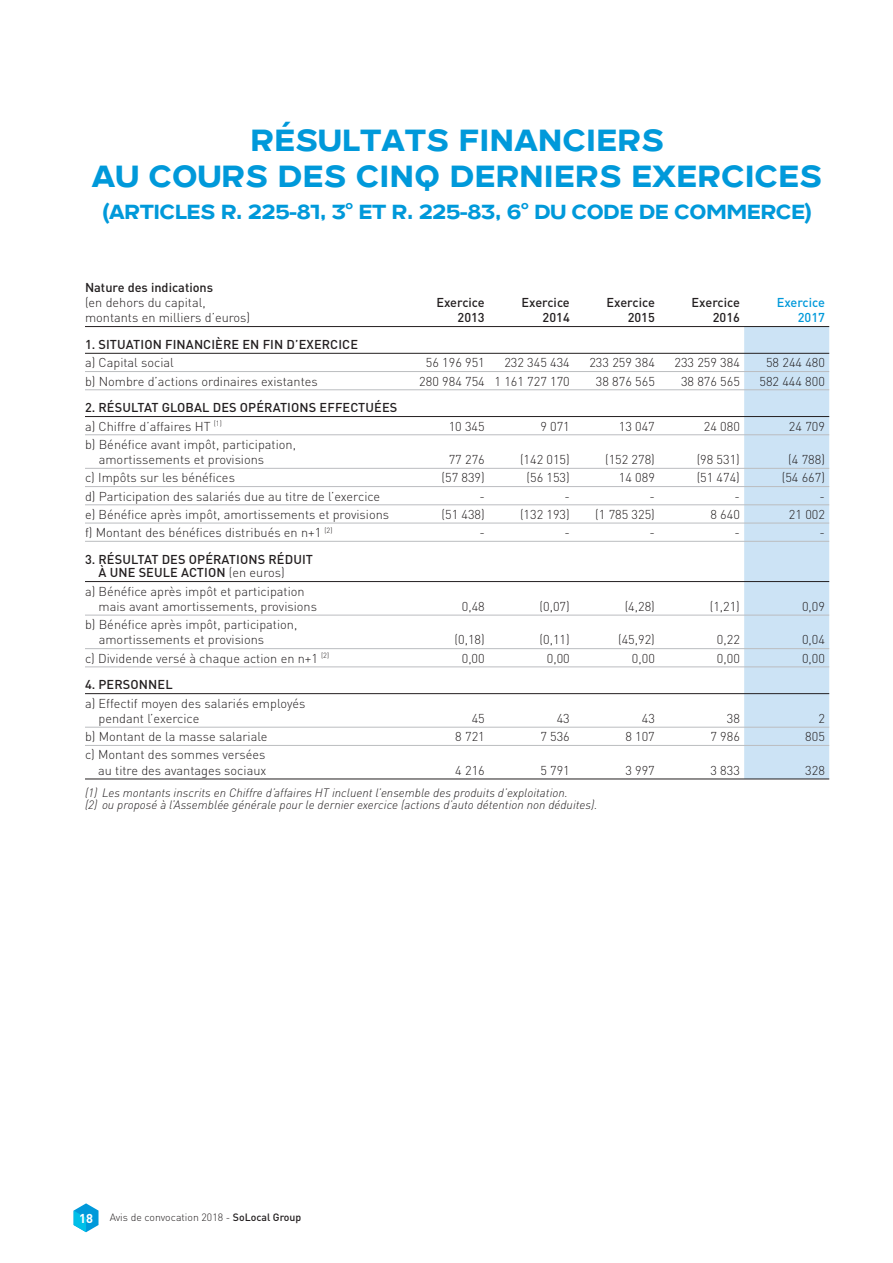
<style>
.page{position:relative;width:893px;height:1263px;background:#fff}
.page>*{position:absolute;margin:0;border:0;box-sizing:border-box;transform-origin:0 0}
.t1{font:700 36px/36px "Di Lo 65";color:#0099da;text-align:center}
.t2{font:700 24px "Di Lo 65";letter-spacing:-.02em;color:#0099da}
.t3{font:300 12.75px/15.3px "DINOT";color:#231f20}
.t4{font:500 12.75px/15.3px "DINOT";letter-spacing:.01em;color:#231f20;text-align:right}
.t5{font:500 12.75px/15.3px "DINOT";color:#0099da;text-align:right}
.t6{font:700 12.75px "DINOT";color:#fff}
.t7{font:italic 300 12px/12.8px "DINOT";color:#231f20}
.t8{font:300 10.5px "DINOT";color:#231f20}
.s1{font-weight:300}
.s2{font-weight:500}
</style>
<div class="page">
<svg style="left:74px;top:1203px;width:24px;height:29px"></svg>
<div style="left:744px;top:327px;width:85px;height:452px;background:#cce3f5"></div>
<hr style="left:85px;top:371px;width:744px;height:1px;background:#bbbdc0">
<hr style="left:85px;top:390px;width:744px;height:1px;background:#bbbdc0">
<hr style="left:85px;top:435px;width:744px;height:1px;background:#bbbdc0">
<hr style="left:85px;top:468px;width:744px;height:1px;background:#bbbdc0">
<hr style="left:85px;top:486px;width:744px;height:1px;background:#bbbdc0">
<hr style="left:85px;top:505px;width:744px;height:1px;background:#bbbdc0">
<hr style="left:85px;top:523px;width:744px;height:1px;background:#bbbdc0">
<hr style="left:85px;top:541px;width:744px;height:1px;background:#bbbdc0">
<hr style="left:85px;top:615px;width:744px;height:1px;background:#bbbdc0">
<hr style="left:85px;top:648px;width:744px;height:1px;background:#bbbdc0">
<hr style="left:85px;top:667px;width:744px;height:1px;background:#bbbdc0">
<hr style="left:85px;top:727px;width:744px;height:1px;background:#bbbdc0">
<hr style="left:85px;top:745px;width:744px;height:1px;background:#bbbdc0">
<hr style="left:85px;top:326px;width:744px;height:1px;background:#231f20">
<hr style="left:85px;top:779px;width:744px;height:1px;background:#231f20">
<hr style="left:85px;top:353px;width:744px;height:1px;background:#231f20">
<hr style="left:85px;top:416px;width:744px;height:1px;background:#231f20">
<hr style="left:85px;top:581px;width:744px;height:1px;background:#231f20">
<hr style="left:85px;top:693px;width:744px;height:1px;background:#231f20">
<h1 class="t1" style="left:92px;top:125px;width:732px">RÉSULTATS FINANCIERS<br>AU COURS DES CINQ DERNIERS EXERCICES</h1>
<h2 class="t2" style="left:102px;top:204px;width:711px">(ARTICLES R. 225-81, 3° ET R. 225-83, 6° DU CODE DE COMMERCE)</h2>
<p class="t4" style="left:85px;top:281px;width:130px">Nature des indications</p>
<p class="t3" style="left:85px;top:296px;width:167px">(en dehors du capital, montants en milliers d’euros)</p>
<p class="t4" style="left:436px;top:296px;width:50px">Exercice<br>2013</p>
<p class="t4" style="left:521px;top:296px;width:50px">Exercice<br>2014</p>
<p class="t4" style="left:606px;top:296px;width:50px">Exercice<br>2015</p>
<p class="t4" style="left:692px;top:296px;width:50px">Exercice<br>2016</p>
<p class="t5" style="left:777px;top:296px;width:50px">Exercice<br>2017</p>
<p class="t4" style="left:85px;top:338px;width:275px">1. SITUATION FINANCIÈRE EN FIN D’EXERCICE</p>
<p class="t3" style="left:85px;top:357px;width:90px">a) Capital social</p>
<p class="t3" style="left:426px;top:357px;width:60px">56 196 951</p>
<p class="t3" style="left:504px;top:357px;width:67px">232 345 434</p>
<p class="t3" style="left:589px;top:357px;width:67px">233 259 384</p>
<p class="t3" style="left:674px;top:357px;width:67px">233 259 384</p>
<p class="t3" style="left:766px;top:357px;width:60px">58 244 480</p>
<p class="t3" style="left:85px;top:375px;width:234px">b) Nombre d’actions ordinaires existantes</p>
<p class="t3" style="left:419px;top:375px;width:152px">280 984 754 1 161 727 170</p>
<p class="t3" style="left:596px;top:375px;width:60px">38 876 565</p>
<p class="t3" style="left:681px;top:375px;width:60px">38 876 565</p>
<p class="t3" style="left:759px;top:375px;width:67px">582 444 800</p>
<p class="t4" style="left:85px;top:400px;width:314px;line-height:18.3px;text-align:left">2. RÉSULTAT GLOBAL DES OPÉRATIONS EFFECTUÉES <span class="s1">a) Chiffre d’affaires HT</span> <sup>(1)</sup></p>
<p class="t3" style="left:449px;top:420px;width:38px">10 345</p>
<p class="t3" style="left:540px;top:420px;width:31px">9 071</p>
<p class="t3" style="left:619px;top:420px;width:38px">13 047</p>
<p class="t3" style="left:704px;top:420px;width:38px">24 080</p>
<p class="t3" style="left:789px;top:420px;width:38px">24 709</p>
<p class="t3" style="left:99px;top:438px;width:199px;text-indent:-14px">b) Bénéfice avant impôt, participation, amortissements et provisions</p>
<p class="t3" style="left:449px;top:453px;width:38px">77 276</p>
<p class="t3" style="left:520px;top:453px;width:51px">(142 015)</p>
<p class="t3" style="left:605px;top:453px;width:51px">(152 278)</p>
<p class="t3" style="left:697px;top:453px;width:45px">(98 531)</p>
<p class="t3" style="left:788px;top:453px;width:38px">(4 788)</p>
<p class="t3" style="left:85px;top:472px;width:151px">c) Impôts sur les bénéfices</p>
<p class="t3" style="left:441px;top:472px;width:45px">(57 839)</p>
<p class="t3" style="left:526px;top:472px;width:45px">(56 153)</p>
<p class="t3" style="left:619px;top:472px;width:38px">14 089</p>
<p class="t3" style="left:697px;top:472px;width:45px">(51 474)</p>
<p class="t3" style="left:782px;top:472px;width:45px">(54 667)</p>
<p class="t3" style="left:85px;top:490px;width:297px">d) Participation des salariés due au titre de l’exercice</p>
<p class="t3" style="left:479px;top:490px;width:7px">-</p>
<p class="t3" style="left:564px;top:490px;width:7px">-</p>
<p class="t3" style="left:649px;top:490px;width:7px">-</p>
<p class="t3" style="left:734px;top:490px;width:7px">-</p>
<p class="t3" style="left:819px;top:490px;width:7px">-</p>
<p class="t3" style="left:85px;top:508px;width:306px">e) Bénéfice après impôt, amortissements et provisions</p>
<p class="t3" style="left:441px;top:508px;width:45px">(51 438)</p>
<p class="t3" style="left:520px;top:508px;width:51px">(132 193)</p>
<p class="t3" style="left:595px;top:508px;width:61px">(1 785 325)</p>
<p class="t3" style="left:710px;top:508px;width:31px">8 640</p>
<p class="t3" style="left:789px;top:508px;width:38px">21 002</p>
<p class="t3" style="left:85px;top:526px;width:249px">f) Montant des bénéfices distribués en n+1 <sup>(2)</sup></p>
<p class="t3" style="left:479px;top:526px;width:7px">-</p>
<p class="t3" style="left:564px;top:526px;width:7px">-</p>
<p class="t3" style="left:649px;top:526px;width:7px">-</p>
<p class="t3" style="left:734px;top:526px;width:7px">-</p>
<p class="t3" style="left:819px;top:526px;width:7px">-</p>
<p class="t4" style="left:99px;top:554px;width:216px;line-height:13.5px;text-align:left;text-indent:-14px">3. RÉSULTAT DES OPÉRATIONS RÉDUIT<br>À UNE SEULE ACTION <span class="s1">(en euros)</span></p>
<p class="t3" style="left:99px;top:585px;width:220px;text-indent:-14px">a) Bénéfice après impôt et participation mais avant amortissements, provisions</p>
<p class="t3" style="left:462px;top:600px;width:24px">0,48</p>
<p class="t3" style="left:540px;top:600px;width:32px">(0,07)</p>
<p class="t3" style="left:625px;top:600px;width:32px">(4,28)</p>
<p class="t3" style="left:710px;top:600px;width:32px">(1,21)</p>
<p class="t3" style="left:802px;top:600px;width:24px">0,09</p>
<p class="t3" style="left:99px;top:618px;width:200px;text-indent:-14px">b) Bénéfice après impôt, participation, amortissements et provisions</p>
<p class="t3" style="left:454px;top:634px;width:32px">(0,18)</p>
<p class="t3" style="left:540px;top:634px;width:32px">(0,11)</p>
<p class="t3" style="left:618px;top:634px;width:38px">(45,92)</p>
<p class="t3" style="left:717px;top:634px;width:24px">0,22</p>
<p class="t3" style="left:802px;top:634px;width:24px">0,04</p>
<p class="t3" style="left:85px;top:652px;width:246px">c) Dividende versé à chaque action en n+1 <sup>(2)</sup></p>
<p class="t3" style="left:462px;top:652px;width:24px">0,00</p>
<p class="t3" style="left:547px;top:652px;width:24px">0,00</p>
<p class="t3" style="left:632px;top:652px;width:24px">0,00</p>
<p class="t3" style="left:717px;top:652px;width:24px">0,00</p>
<p class="t3" style="left:802px;top:652px;width:24px">0,00</p>
<p class="t4" style="left:85px;top:679px;width:89px">4. PERSONNEL</p>
<p class="t3" style="left:99px;top:697px;width:208px;text-indent:-14px">a) Effectif moyen des salariés employés pendant l’exercice</p>
<p class="t3" style="left:472px;top:712px;width:15px">45</p>
<p class="t3" style="left:557px;top:712px;width:15px">43</p>
<p class="t3" style="left:642px;top:712px;width:15px">43</p>
<p class="t3" style="left:727px;top:712px;width:15px">38</p>
<p class="t3" style="left:818px;top:712px;width:8px">2</p>
<p class="t3" style="left:85px;top:731px;width:184px">b) Montant de la masse salariale</p>
<p class="t3" style="left:455px;top:731px;width:31px">8 721</p>
<p class="t3" style="left:540px;top:731px;width:31px">7 536</p>
<p class="t3" style="left:625px;top:731px;width:31px">8 107</p>
<p class="t3" style="left:710px;top:731px;width:31px">7 986</p>
<p class="t3" style="left:805px;top:731px;width:21px">805</p>
<p class="t3" style="left:85px;top:749px;width:183px;text-align:right">c) Montant des sommes versées au titre des avantages sociaux</p>
<p class="t3" style="left:455px;top:764px;width:31px">4 216</p>
<p class="t3" style="left:540px;top:764px;width:31px">5 791</p>
<p class="t3" style="left:625px;top:764px;width:31px">3 997</p>
<p class="t3" style="left:710px;top:764px;width:31px">3 833</p>
<p class="t3" style="left:805px;top:764px;width:21px">328</p>
<p class="t7" style="left:85px;top:787px;width:514px">(1) Les montants inscrits en Chiffre d’affaires HT incluent l’ensemble des produits d’exploitation.<br>(2) ou proposé à l’Assemblée générale pour le dernier exercice (actions d’auto détention non déduites).</p>
<p class="t6" style="left:79px;top:1213px;width:15px">18</p>
<p class="t8" style="left:110px;top:1214px;width:193px">Avis de convocation 2018 - <span class="s2">SoLocal Group</span></p>
</div>
